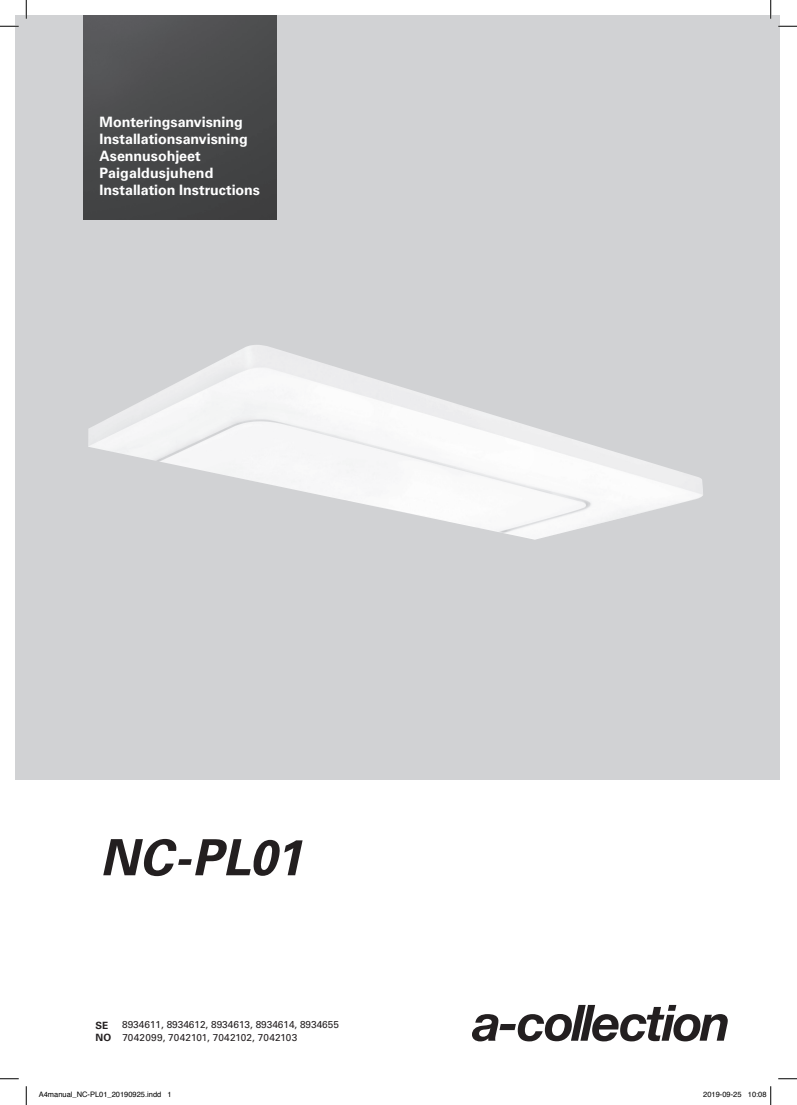
<style>
.page{position:relative;width:797px;height:1105px;background:#fff}
.page>*{position:absolute;margin:0;border:0;box-sizing:border-box;transform-origin:0 0}
.t1{font:italic 700 50px "Univers";letter-spacing:-.015em;color:#231f20}
.t2{font:700 14.25px/17.1px "Univers LT Std";color:#fff}
.t3{font:10px/13.1px "Univers LT Std";color:#231f20}
.t4{font:700 10px "Univers LT Std";color:#231f20}
.t5{font:7.5px "Helvetica";color:#000}
.s1{font-family:"Univers"}
.s2{font-weight:700}
</style>
<div class="page">
<div style="left:16px;top:16px;width:764px;height:764px;background:#d1d2d4"></div>
<img style="left:84px;top:16px;width:192px;height:203px">
<svg style="left:472px;top:1005px;width:255px;height:36px"></svg>
<img style="left:88px;top:345px;width:615px;height:195px">
<svg style="left:0;top:25px;width:19px;height:2px"></svg>
<svg style="left:778px;top:25px;width:19px;height:2px"></svg>
<svg style="left:0;top:1078px;width:19px;height:1px"></svg>
<svg style="left:778px;top:1078px;width:19px;height:1px"></svg>
<svg style="left:25px;top:0;width:2px;height:19px"></svg>
<svg style="left:25px;top:1086px;width:2px;height:19px"></svg>
<svg style="left:770px;top:0;width:1px;height:19px"></svg>
<svg style="left:770px;top:1086px;width:1px;height:19px"></svg>
<p class="t2" style="left:100px;top:113px;width:162px">Monteringsanvisning<br>Installationsanvisning<br>Asennusohjeet<br>Paigaldusjuhend<br>Installation Instructions</p>
<h1 class="t1" style="left:100px;top:828px;width:204px">NC-PL01</h1>
<p class="t3" style="left:96px;top:1018px;width:245px;text-indent:27px">8934611, 8934612, 8934613, 8934614<span class="s1">, 8934655<br></span><span class="s2">NO</span> 7042099, 7042101, 7042102, 7042103</p>
<p class="t4" style="left:95px;top:1019px;width:14px">SE</p>
<p class="t5" style="left:39px;top:1089px;width:134px">A4manual_NC-PL01_20190925.indd 1</p>
<p class="t5" style="left:703px;top:1089px;width:65px">2019-09-25 10:08</p>
</div>
